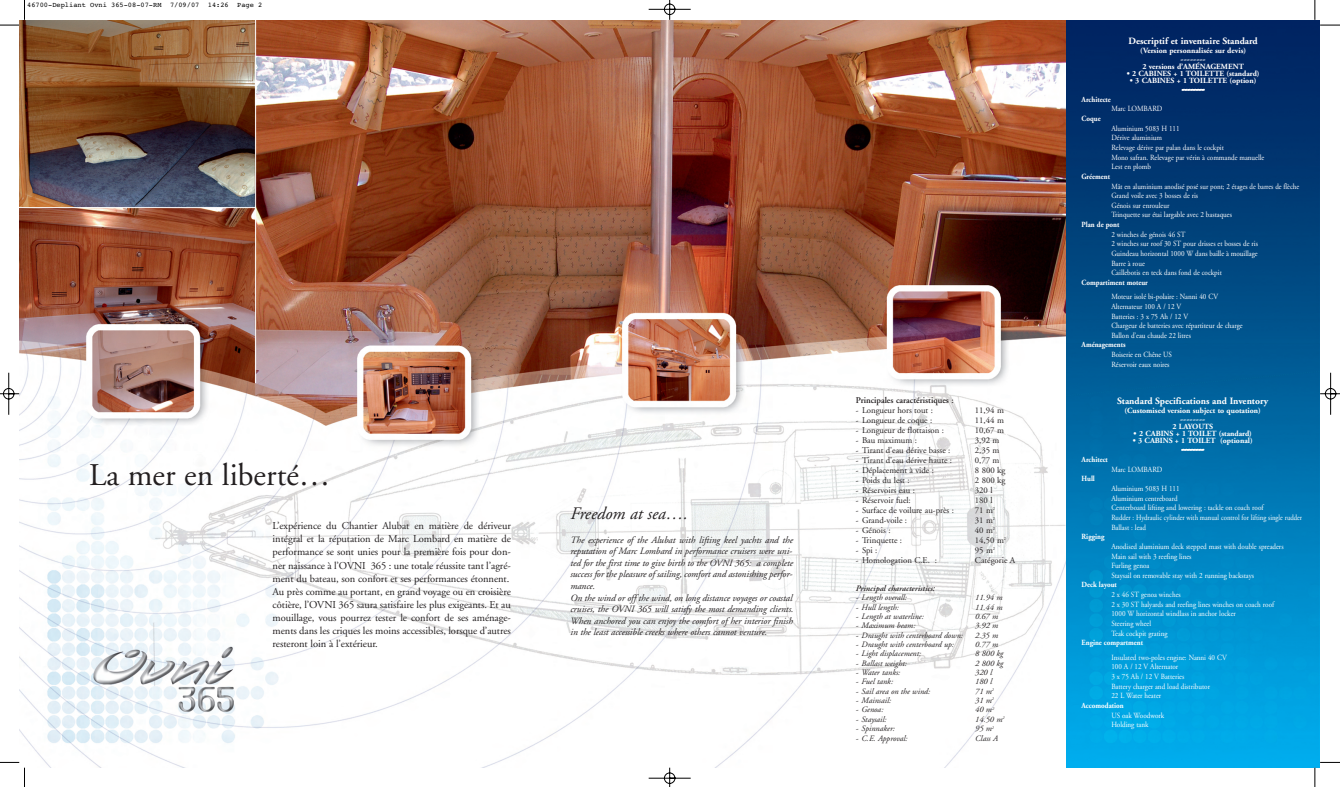
<style>
.page{position:relative;width:1340px;height:787px;background:#fff}
.page>*{position:absolute;margin:0;border:0;box-sizing:border-box;transform-origin:0 0}
.t1{font:31.5px "Adobe Garamond";color:#231f20}
.t2{font:italic 17.5px "Adobe Garamond";color:#231f20}
.t3{font:10.5px/13.1px "Adobe Garamond";letter-spacing:-.005em;color:#231f20}
.t4{font:italic 9.62px/11.5px "Adobe Garamond";letter-spacing:-.005em;color:#231f20}
.t5{font:700 9.62px "Adobe Garamond";color:#fff}
.t6{font:8.75px "Adobe Garamond";color:#231f20}
.t7{font:600 8.75px "Adobe Garamond";color:#231f20}
.t8{font:700 8.75px "Adobe Garamond";color:#fff}
.t9{font:italic 8.31px "Adobe Garamond";color:#231f20}
.t10{font:italic 600 8.31px "Adobe Garamond";color:#231f20}
.t11{font:7.88px/9.6px "Adobe Garamond";color:#fff;scale:.9 1}
.t12{font:700 7.88px "Adobe Garamond";color:#fff}
.t13{font:7.88px/9.6px "Adobe Garamond";color:#fff;scale:.88 1}
.t14{font:700 7.88px "Adobe Garamond";color:#fff;scale:.9 1}
.t15{font:7px "Courier";color:#000}
</style>
<div class="page">
<img style="left:0;top:0;width:1339px;height:786px">
<p class="t15" style="left:27px;top:2px;width:237px">46700-Depliant Ovni 365-08-07-RM 7/09/07 14:26 Page 2</p>
<h1 class="t1" style="left:89px;top:462px;width:243px">La mer en liberté…</h1>
<p class="t3" style="left:273px;top:520px;width:240px">L’expérience du Chantier Alubat en matière de dériveur intégral et la réputation de Marc Lombard en matière de performance se sont unies pour la première fois pour don&shy;ner naissance à l’OVNI 365 : une totale réussite tant l’agré&shy;ment du bateau, son confort et ses performances étonnent.<br>Au près comme au portant, en grand voyage ou en croisière côtière, l’OVNI 365 saura satisfaire les plus exigeants. Et au mouillage, vous pourrez tester le confort de ses aménage&shy;ments dans les criques les moins accessibles, lorsque d’autres resteront loin à l’extérieur.</p>
<h2 class="t2" style="left:570px;top:506px;width:119px">Freedom at sea….</h2>
<p class="t4" style="left:570px;top:534px;width:225px">The experience of the Alubat with lifting keel yachts and the reputation of Marc Lombard in performance cruisers were uni&shy;ted for the first time to give birth to the OVNI 365: a complete success for the pleasure of sailing, comfort and astonishing perfor&shy;mance.<br>On the wind or off the wind, on long distance voyages or coastal cruises, the OVNI 365 will satisfy the most demanding clients.<br>When anchored you can enjoy the comfort of her interior finish in the least accessible creeks where others cannot venture.</p>
<p class="t7" style="left:855px;top:396px;width:99px">Principales caractéristiques :</p>
<p class="t6" style="left:855px;top:406px;width:79px">- Longueur hors tout :</p>
<p class="t6" style="left:974px;top:406px;width:30px">11,94 m</p>
<p class="t6" style="left:855px;top:416px;width:78px">- Longueur de coque :</p>
<p class="t6" style="left:974px;top:416px;width:30px">11,44 m</p>
<p class="t6" style="left:855px;top:426px;width:90px">- Longueur de flottaison :</p>
<p class="t6" style="left:974px;top:426px;width:30px">10,67 m</p>
<p class="t6" style="left:855px;top:436px;width:63px">- Bau maximum :</p>
<p class="t6" style="left:974px;top:436px;width:26px">3,92 m</p>
<p class="t6" style="left:855px;top:446px;width:96px">- Tirant d'eau dérive basse :</p>
<p class="t6" style="left:974px;top:446px;width:26px">2,35 m</p>
<p class="t6" style="left:855px;top:456px;width:98px">- Tirant d'eau dérive haute :</p>
<p class="t6" style="left:974px;top:456px;width:26px">0,77 m</p>
<p class="t6" style="left:855px;top:466px;width:80px">- Déplacement à vide :</p>
<p class="t6" style="left:974px;top:466px;width:32px">8 800 kg</p>
<p class="t6" style="left:855px;top:476px;width:55px">- Poids du lest :</p>
<p class="t6" style="left:974px;top:476px;width:32px">2 800 kg</p>
<p class="t6" style="left:855px;top:486px;width:61px">- Réservoirs eau :</p>
<p class="t6" style="left:974px;top:486px;width:19px">320 l</p>
<p class="t6" style="left:855px;top:496px;width:57px">- Réservoir fuel:</p>
<p class="t6" style="left:974px;top:496px;width:19px">180 l</p>
<p class="t6" style="left:855px;top:506px;width:100px">- Surface de voilure au-près :</p>
<p class="t6" style="left:974px;top:506px;width:22px">71 m<sup>2</sup></p>
<p class="t6" style="left:855px;top:516px;width:53px">- Grand-voile :</p>
<p class="t6" style="left:974px;top:516px;width:22px">31 m<sup>2</sup></p>
<p class="t6" style="left:855px;top:526px;width:36px">- Génois :</p>
<p class="t6" style="left:974px;top:526px;width:22px">40 m<sup>2</sup></p>
<p class="t6" style="left:855px;top:536px;width:48px">- Trinquette :</p>
<p class="t6" style="left:974px;top:536px;width:33px">14,50 m<sup>2</sup></p>
<p class="t6" style="left:855px;top:546px;width:23px">- Spi :</p>
<p class="t6" style="left:974px;top:546px;width:22px">95 m<sup>2</sup></p>
<p class="t6" style="left:855px;top:556px;width:83px">- Homologation C.E. :</p>
<p class="t6" style="left:974px;top:556px;width:42px">Catégorie A</p>
<p class="t10" style="left:855px;top:584px;width:81px">Principal characteristics:</p>
<p class="t9" style="left:855px;top:594px;width:53px">- Length overall:</p>
<p class="t9" style="left:975px;top:594px;width:29px">11.94 m</p>
<p class="t9" style="left:855px;top:603px;width:45px">- Hull length:</p>
<p class="t9" style="left:975px;top:603px;width:29px">11.44 m</p>
<p class="t9" style="left:855px;top:612px;width:70px">- Length at waterline:</p>
<p class="t9" style="left:975px;top:612px;width:24px">0.67 m</p>
<p class="t9" style="left:855px;top:622px;width:61px">- Maximum beam:</p>
<p class="t9" style="left:975px;top:622px;width:24px">3.92 m</p>
<p class="t9" style="left:855px;top:631px;width:109px">- Draught with centerboard down:</p>
<p class="t9" style="left:975px;top:631px;width:24px">2.35 m</p>
<p class="t9" style="left:855px;top:640px;width:100px">- Draught with centerboard up:</p>
<p class="t9" style="left:975px;top:640px;width:24px">0.77 m</p>
<p class="t9" style="left:855px;top:650px;width:67px">- Light displacement:</p>
<p class="t9" style="left:975px;top:650px;width:30px">8 800 kg</p>
<p class="t9" style="left:855px;top:659px;width:52px">- Ballast weight:</p>
<p class="t9" style="left:975px;top:659px;width:30px">2 800 kg</p>
<p class="t9" style="left:855px;top:668px;width:46px">- Water tanks:</p>
<p class="t9" style="left:975px;top:668px;width:18px">320 l</p>
<p class="t9" style="left:855px;top:678px;width:39px">- Fuel tank:</p>
<p class="t9" style="left:975px;top:678px;width:18px">180 l</p>
<p class="t9" style="left:855px;top:687px;width:76px">- Sail area on the wind:</p>
<p class="t9" style="left:975px;top:687px;width:20px">71 m<sup>2</sup></p>
<p class="t9" style="left:855px;top:696px;width:37px">- Mainsail:</p>
<p class="t9" style="left:975px;top:696px;width:20px">31 m<sup>2</sup></p>
<p class="t9" style="left:855px;top:706px;width:29px">- Genoa:</p>
<p class="t9" style="left:975px;top:706px;width:20px">40 m<sup>2</sup></p>
<p class="t9" style="left:855px;top:715px;width:32px">- Staysail:</p>
<p class="t9" style="left:975px;top:715px;width:31px">14.50 m<sup>2</sup></p>
<p class="t9" style="left:855px;top:725px;width:41px">- Spinnaker:</p>
<p class="t9" style="left:975px;top:725px;width:20px">95 m<sup>2</sup></p>
<p class="t9" style="left:855px;top:734px;width:53px">- C.E. Approval:</p>
<p class="t9" style="left:975px;top:734px;width:24px">Class A</p>
<p class="t14" style="left:1081px;top:96px;width:34px">Architecte</p>
<p class="t5" style="left:1128px;top:37px;width:131px">Descriptif et inventaire Standard</p>
<p class="t12" style="left:1140px;top:47px;width:107px">(Version personnalisée sur devis)</p>
<p class="t5" style="left:1180px;top:55px;width:27px">--------</p>
<p class="t12" style="left:1142px;top:63px;width:103px">2 versions d’AMÉNAGEMENT</p>
<p class="t12" style="left:1126px;top:70px;width:134px">• 2 CABINES + 1 TOILETTE (standard)</p>
<p class="t12" style="left:1129px;top:77px;width:128px">• 3 CABINES + 1 TOILETTE (option)</p>
<p class="t8" style="left:1181px;top:85px;width:24px">--------</p>
<p class="t14" style="left:1081px;top:115px;width:23px">Coque</p>
<p class="t11" style="left:1111px;top:105px;width:58px">Marc LOMBARD</p>
<p class="t11" style="left:1111px;top:124px;width:171px">Aluminium 5083 H 111<br>Dérive aluminium<br>Relevage dérive par palan dans le cockpit<br>Mono safran. Relevage par vérin à commande manuelle<br>Lest en plomb</p>
<p class="t14" style="left:1081px;top:173px;width:33px">Gréement</p>
<p class="t13" style="left:1111px;top:182px;width:215px">Mât en aluminium anodisé posé sur pont; 2 étages de barres de flèche Grand voile avec 3 bosses de ris<br>Génois sur enrouleur<br>Trinquette sur étai largable avec 2 bastaques</p>
<p class="t14" style="left:1081px;top:221px;width:43px">Plan de pont</p>
<p class="t11" style="left:1111px;top:230px;width:164px">2 winches de génois 46 ST<br>2 winches sur roof 30 ST pour drisses et bosses de ris Guindeau horizontal 1000 W dans baille à mouillage Barre à roue<br>Caillebotis en teck dans fond de cockpit</p>
<p class="t14" style="left:1081px;top:279px;width:75px">Compartiment moteur</p>
<p class="t11" style="left:1111px;top:292px;width:147px">Moteur isolé bi-polaire : Nanni 40 CV<br>Alternateur 100 A / 12 V<br>Batteries : 3 x 75 Ah / 12 V<br>Chargeur de batteries avec répartiteur de charge<br>Ballon d’eau chaude 22 litres</p>
<p class="t14" style="left:1081px;top:341px;width:50px">Aménagements</p>
<p class="t11" style="left:1111px;top:350px;width:69px">Boiserie en Chêne US<br>Réservoir eaux noires</p>
<p class="t14" style="left:1081px;top:456px;width:31px">Architect</p>
<p class="t5" style="left:1117px;top:397px;width:152px">Standard Specifications and Inventory</p>
<p class="t12" style="left:1124px;top:407px;width:138px">(Customised version subject to quotation)</p>
<p class="t5" style="left:1180px;top:415px;width:27px">--------</p>
<p class="t12" style="left:1172px;top:423px;width:42px">2 LAYOUTS</p>
<p class="t12" style="left:1133px;top:430px;width:120px">• 2 CABINS + 1 TOILET (standard)</p>
<p class="t12" style="left:1132px;top:437px;width:121px">• 3 CABINS + 1 TOILET (optional)</p>
<p class="t8" style="left:1181px;top:445px;width:24px">--------</p>
<p class="t14" style="left:1081px;top:475px;width:16px">Hull</p>
<p class="t11" style="left:1111px;top:465px;width:58px">Marc LOMBARD</p>
<p class="t11" style="left:1111px;top:484px;width:213px">Aluminium 5083 H 111<br>Aluminium centreboard<br>Centerboard lifting and lowering : tackle on coach roof<br>Rudder : Hydraulic cylinder with manual control for lifting single rudder Ballast : lead</p>
<p class="t14" style="left:1081px;top:533px;width:27px">Rigging</p>
<p class="t11" style="left:1111px;top:542px;width:193px">Anodised aluminium deck stepped mast with double spreaders Main sail with 3 reefing lines<br>Furling genoa<br>Staysail on removable stay with 2 running backstays</p>
<p class="t14" style="left:1081px;top:581px;width:41px">Deck layout</p>
<p class="t11" style="left:1111px;top:590px;width:182px">2 x 46 ST genoa winches<br>2 x 30 ST halyards and reefing lines winches on coach roof<br>1000 W horizontal windlass in anchor locker<br>Steering wheel<br>Teak cockpit grating</p>
<p class="t14" style="left:1081px;top:639px;width:70px">Engine compartment</p>
<p class="t11" style="left:1111px;top:653px;width:130px">Insulated two-poles engine: Nanni 40 CV<br>100 A / 12 V Alternator<br>3 x 75 Ah / 12 V Batteries<br>Battery charger and load distributor<br>22 L Water heater</p>
<p class="t14" style="left:1081px;top:702px;width:48px">Accomodation</p>
<p class="t11" style="left:1111px;top:710px;width:60px">US oak Woodwork<br>Holding tank</p>
</div>
